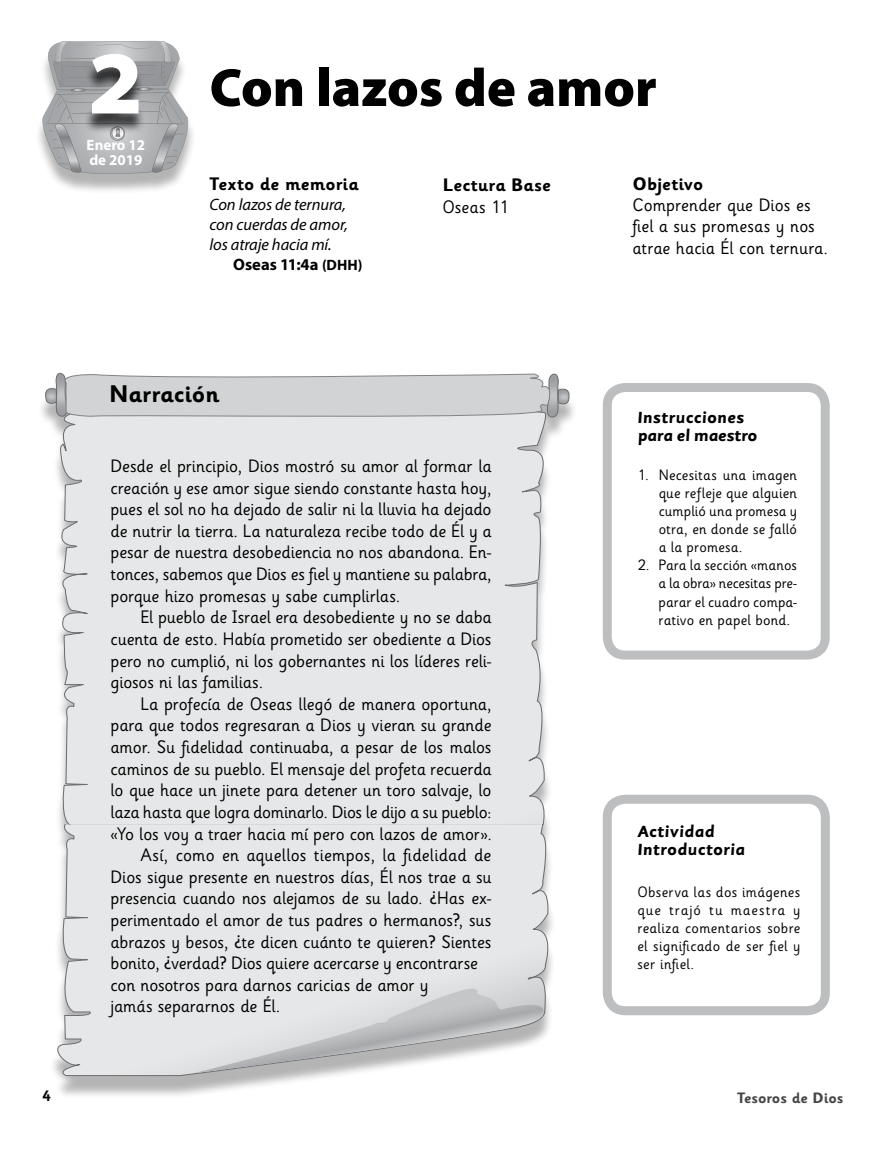
<style>
.page{position:relative;width:893px;height:1149px;background:#fff}
.page>*{position:absolute;margin:0;border:0;box-sizing:border-box;transform-origin:0 0}
.t1{font:900 semi-expanded 90px "Myriad Pro";color:#fff}
.t2{font:900 54px "Myriad Pro";color:#000}
.t3{font:700 24px "Sassoon Infant Std";color:#000}
.t4{font:18px/21.6px "Sassoon Infant Std";letter-spacing:-.005em;color:#000;text-align:justify}
.t5{font:700 18px/18px "Sassoon Sans Slope Std";letter-spacing:-.005em;color:#000}
.t6{font:700 18px "Sassoon Infant Std";letter-spacing:.005em;color:#000}
.t7{font:italic 16.5px "Myriad Pro";letter-spacing:-.005em;color:#000}
.t8{font:700 16.5px "Myriad Pro";color:#000}
.t9{font:15px/18px "Sassoon Infant Std";letter-spacing:.01em;color:#000;text-align:justify}
.t10{font:700 15px "Sassoon Infant Std";color:#464648}
.t11{font:700 15px/15px "Myriad Pro";color:#fff}
.t12{font:700 15px "Sassoon Infant Std";color:#000}
.s1{font-size:15px}
</style>
<div class="page">
<div style="left:603px;top:794px;width:227px;height:220px;border:9px solid #bcbec0;border-radius:18px"></div>
<div style="left:47px;top:420px;width:507px;height:404px;background:#e6e7e8"></div>
<svg style="left:44px;top:372px;width:527px;height:48px;background:#d0d2d3"></svg>
<div style="left:50px;top:831px;width:507px;height:267px;background:#000;opacity:.3"></div>
<svg style="left:50px;top:824px;width:507px;height:251px;background:#e5e6e7"></svg>
<svg style="left:194px;top:988px;width:354px;height:84px;background:#d2d3d5"></svg>
<div style="left:603px;top:383px;width:227px;height:276px;border:9px solid #bcbec0;border-radius:18px"></div>
<div style="left:35px;top:45px;width:161px;height:149px;background:#000;opacity:.3"></div>
<svg style="left:43px;top:41px;width:145px;height:133px;background:#b3b5b7"></svg>
<div style="left:84px;top:59px;width:62px;height:75px;background:#000;opacity:.7"></div>
<h1 class="t1" style="left:88px;top:31px;width:57px">2</h1>
<p class="t11" style="left:87px;top:137px;width:60px">Enero 12 de 2019</p>
<h2 class="t2" style="left:210px;top:52px;width:449px">Con lazos de amor</h2>
<p class="t6" style="left:210px;top:173px;width:151px">Texto de memoria</p>
<p class="t7" style="left:210px;top:194px;width:138px">Con lazos de ternura,</p>
<p class="t7" style="left:210px;top:214px;width:140px">con cuerdas de amor,</p>
<p class="t7" style="left:210px;top:234px;width:124px">los atraje hacia mí.</p>
<p class="t8" style="left:233px;top:253px;width:131px">Oseas 11:4a <span class="s1">(DHH)</span></p>
<p class="t6" style="left:442px;top:174px;width:110px">Lectura Base</p>
<p class="t4" style="left:442px;top:196px;width:68px">Oseas 11</p>
<p class="t6" style="left:632px;top:173px;width:72px">Objetivo</p>
<p class="t4" style="left:632px;top:195px;width:197px;line-height:21px;text-align:left">Comprender que Dios es fiel a sus promesas y nos atrae hacia Él con ternura.</p>
<h3 class="t3" style="left:109px;top:379px;width:112px">Narración</h3>
<p class="t4" style="left:111px;top:455px;width:383px">Desde el principio, Dios mostró su amor al formar la creación y ese amor sigue siendo constante hasta hoy, pues el sol no ha dejado de salir ni la lluvia ha dejado de nutrir la tierra. La naturaleza recibe todo de Él y a pesar de nuestra desobediencia no nos abandona. En&shy;tonces, sabemos que Dios es fiel y mantiene su palabra, porque hizo promesas y sabe cumplirlas.</p>
<p class="t4" style="left:111px;top:606px;width:383px;text-indent:30px">El pueblo de Israel era desobediente y no se daba cuenta de esto. Había prometido ser obediente a Dios pero no cumplió, ni los gobernantes ni los líderes reli&shy;giosos ni las familias.</p>
<p class="t4" style="left:140px;top:693px;width:353px">La profecía de Oseas llegó de manera oportuna,</p>
<p class="t4" style="left:111px;top:714px;width:383px">para que todos regresaran a Dios y vieran su grande</p>
<p class="t4" style="left:111px;top:736px;width:383px">amor. Su fidelidad continuaba, a pesar de los malos</p>
<p class="t4" style="left:111px;top:757px;width:383px">caminos de su pueblo. El mensaje del profeta recuerda</p>
<p class="t4" style="left:111px;top:779px;width:383px">lo que hace un jinete para detener un toro salvaje, lo</p>
<p class="t4" style="left:111px;top:801px;width:383px">laza hasta que logra dominarlo. Dios le dijo a su pueblo:</p>
<p class="t4" style="left:111px;top:822px;width:383px">«Yo los voy a traer hacia mí pero con lazos de amor».</p>
<p class="t4" style="left:140px;top:844px;width:353px">Así, como en aquellos tiempos, la fidelidad de</p>
<p class="t4" style="left:111px;top:865px;width:383px">Dios sigue presente en nuestros días, Él nos trae a su</p>
<p class="t4" style="left:111px;top:887px;width:383px">presencia cuando nos alejamos de su lado. ¿Has ex-</p>
<p class="t4" style="left:111px;top:909px;width:383px">perimentado el amor de tus padres o hermanos?, sus</p>
<p class="t4" style="left:111px;top:930px;width:382px">abrazos y besos, ¿te dicen cuánto te quieren? Sientes</p>
<p class="t4" style="left:111px;top:952px;width:369px">bonito, ¿verdad? Dios quiere acercarse y encontrarse</p>
<p class="t4" style="left:111px;top:973px;width:319px">con nosotros para darnos caricias de amor y</p>
<p class="t4" style="left:111px;top:995px;width:171px">jamás separarnos de Él.</p>
<p class="t5" style="left:637px;top:408px;width:122px">Instrucciones para el maestro</p>
<p class="t9" style="left:659px;top:466px;width:140px;text-indent:-21px">1. Necesitas una imagen que refleje que alguien cumplió una promesa y otra, en donde se falló a la promesa.</p>
<p class="t9" style="left:659px;top:556px;width:140px;text-indent:-21px">2. Para la sección «manos a la obra» necesitas pre&shy;parar el cuadro compa&shy;rativo en papel bond.</p>
<p class="t5" style="left:637px;top:822px;width:109px">Actividad<br>Introductoria</p>
<p class="t9" style="left:637px;top:882px;width:165px">Observa las dos imágenes que trajó tu maestra y realiza comentarios sobre el significado de ser fiel y ser infiel.</p>
<p class="t12" style="left:43px;top:1086px;width:6px">4</p>
<p class="t10" style="left:737px;top:1088px;width:108px">Tesoros de Dios</p>
</div>
